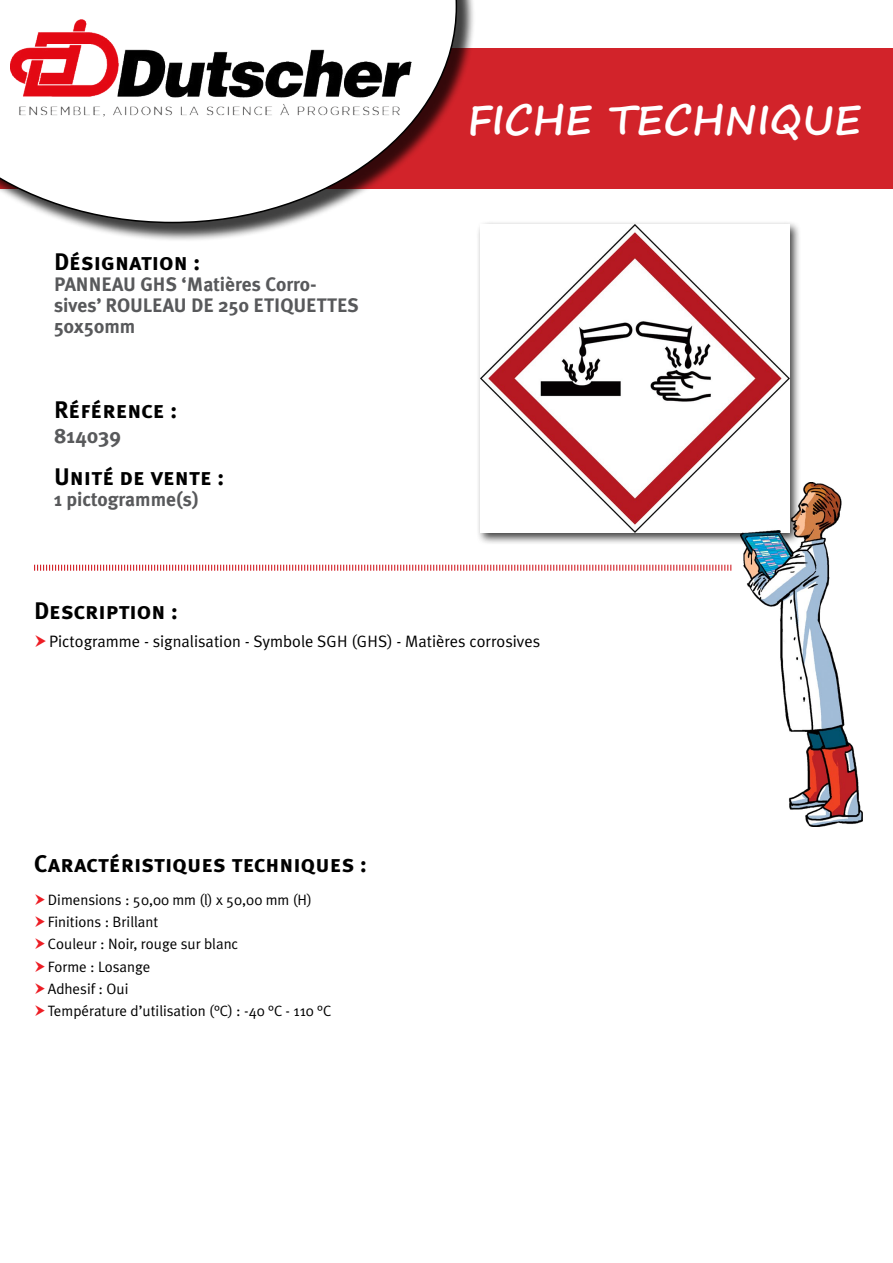
<style>
.page{position:relative;width:893px;height:1263px;background:#fff}
.page>*{position:absolute;margin:0;border:0;box-sizing:border-box;transform-origin:0 0}
.t1{font:700 40.5px "Segoe Print";color:#fff}
.t2{font:24px "Meta Plus Bold Caps";color:#000}
.t3{font:700 21px "Meta Plus";color:#58595b}
.t4{font:700 19.5px/21px "Meta Plus";color:#58595b}
.t5{font:16.5px "Meta Plus Normal";color:#000}
.t6{font:15px/22.2px "Meta Plus Normal";color:#000}
</style>
<div class="page">
<div style="left:0;top:49px;width:893px;height:140px;background:#d2232a"></div>
<div style="left:0;top:0;width:475px;height:242px;background:#000;opacity:.75"></div>
<svg style="left:0;top:0;width:457px;height:223px"></svg>
<div style="left:476px;top:220px;width:326px;height:325px;background:#000;opacity:.75"></div>
<img style="left:480px;top:224px;width:309px;height:309px">
<svg style="left:34px;top:564px;width:698px;height:7px"></svg>
<img style="left:741px;top:483px;width:121px;height:343px">
<h2 class="t2" style="left:54px;top:248px;width:148px">Désignation :</h2>
<h3 class="t4" style="left:54px;top:274px;width:306px">PANNEAU GHS ‘Matières Corro&shy;sives’ ROULEAU DE 250 ETIQUETTES<br>50x50mm</h3>
<h2 class="t2" style="left:54px;top:396px;width:125px">Référence :</h2>
<h3 class="t3" style="left:54px;top:424px;width:69px">814039</h3>
<h2 class="t2" style="left:54px;top:463px;width:172px">Unité de vente :</h2>
<h3 class="t4" style="left:54px;top:489px;width:146px">1 pictogramme(s)</h3>
<h2 class="t2" style="left:34px;top:596px;width:146px">Description :</h2>
<h1 class="t1" style="left:467px;top:83px;width:395px">FICHE TECHNIQUE</h1>
<p class="t5" style="left:49px;top:632px;width:493px">Pictogramme - signalisation - Symbole SGH (GHS) - Matières corrosives</p>
<h2 class="t2" style="left:34px;top:850px;width:335px">Caractéristiques techniques :</h2>
<p class="t6" style="left:48px;top:888px;width:285px">Dimensions : 50,00 mm (l) x 50,00 mm (H)<br>Finitions : Brillant<br>Couleur : Noir, rouge sur blanc<br>Forme : Losange<br>Adhesif : Oui<br>Température d’utilisation (°C) : -40 °C - 110 °C</p>
</div>
